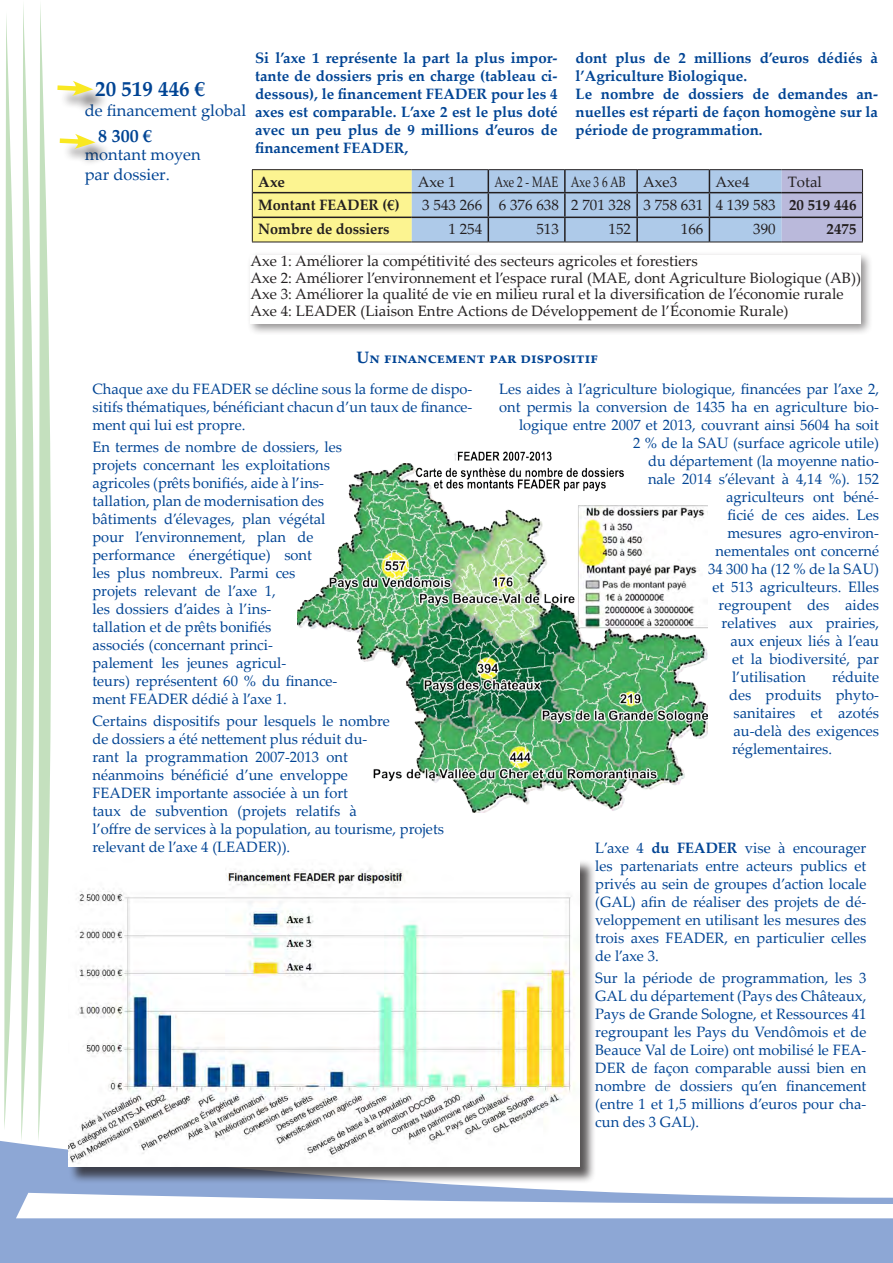
<style>
.page{position:relative;width:893px;height:1263px;background:#fff}
.page>*{position:absolute;margin:0;border:0;box-sizing:border-box;transform-origin:0 0}
.t1{font:700 21px "Palatino Linotype";color:#004494}
.t2{font:700 18px "Palatino Linotype";color:#004494}
.t3{font:16.5px/19.8px "Palatino Linotype";color:#004494}
.t4{font:700 16.5px "Palatino Linotype";color:#004494}
.t5{font:15px/18px "Palatino Linotype";color:#004494;text-align:justify}
.t6{font:15px/16.5px "Palatino Linotype";color:#231f20}
.t7{font:700 15px/18px "Palatino Linotype";color:#004494;text-align:justify}
.t8{font:700 15px "Palatino Linotype";color:#231f20}
.t9{font:15px "Palatino Linotype";color:#231f20;scale:.75 1}
.t10{font:700 15px "Palatino Linotype";color:#231f20;scale:.96 1}
.s1{font-weight:700}
</style>
<div class="page">
<svg style="left:0;top:1141px;width:893px;height:122px;fill:#8da7d5"></svg>
<svg style="left:16px;top:1193px;width:877px;height:25px"></svg>
<div style="left:60px;top:84px;width:50px;height:30px;background:#231f20;opacity:.55"></div>
<div style="left:62px;top:137px;width:51px;height:30px;background:#231f20;opacity:.55"></div>
<hr style="left:252px;top:169px;width:160px;height:1px;background:#231f20">
<hr style="left:412px;top:169px;width:76px;height:1px;background:#231f20">
<hr style="left:488px;top:169px;width:77px;height:1px;background:#231f20">
<hr style="left:565px;top:169px;width:72px;height:1px;background:#231f20">
<hr style="left:637px;top:169px;width:72px;height:1px;background:#231f20">
<hr style="left:709px;top:169px;width:73px;height:1px;background:#231f20">
<hr style="left:782px;top:169px;width:81px;height:1px;background:#231f20">
<svg style="left:252px;top:170px;width:611px;height:72px;background:#b9c7c4"></svg>
<hr style="left:252px;top:242px;width:160px;height:1px;background:#231f20">
<hr style="left:412px;top:242px;width:76px;height:1px;background:#231f20">
<hr style="left:488px;top:242px;width:77px;height:1px;background:#231f20">
<hr style="left:565px;top:242px;width:72px;height:1px;background:#231f20">
<hr style="left:637px;top:242px;width:72px;height:1px;background:#231f20">
<hr style="left:709px;top:242px;width:73px;height:1px;background:#231f20">
<hr style="left:782px;top:242px;width:81px;height:1px;background:#231f20">
<div style="left:247px;top:251px;width:627px;height:84px;background:#231f20;opacity:.5"></div>
<div style="left:250px;top:255px;width:611px;height:68px;background:#fff"></div>
<div style="left:68px;top:859px;width:528px;height:325px;background:#231f20;opacity:.75"></div>
<img style="left:68px;top:859px;width:512px;height:308px">
<img style="left:298px;top:451px;width:410px;height:361px">
<svg style="left:4px;top:5px;width:92px;height:1137px"></svg>
<h1 class="t1" style="left:95px;top:74px;width:112px">20 519 446 €</h1>
<p class="t3" style="left:85px;top:100px;width:163px">de financement global</p>
<p class="t2" style="left:98px;top:123px;width:55px">8 300 €</p>
<p class="t3" style="left:85px;top:144px;width:117px">montant moyen par dossier.</p>
<p class="t7" style="left:255px;top:48px;width:304px">Si l’axe 1 représente la part la plus impor&shy;tante de dossiers pris en charge (tableau ci&shy;dessous), le financement FEADER pour les 4 axes est comparable. L’axe 2 est le plus doté avec un peu plus de 9 millions d’euros de financement FEADER,</p>
<p class="t7" style="left:576px;top:48px;width:304px;text-align:left">dont plus de 2 millions d’euros dédiés à l’Agriculture Biologique.<br>Le nombre de dossiers de demandes an&shy;nuelles est réparti de façon homogène sur la période de programmation.</p>
<p class="t8" style="left:258px;top:171px;width:28px">Axe</p>
<p class="t6" style="left:418px;top:173px;width:39px">Axe 1</p>
<p class="t9" style="left:494px;top:171px;width:245px">Axe 2 - MAE Axe 3 6 AB Axe3</p>
<p class="t6" style="left:715px;top:173px;width:36px">Axe4</p>
<p class="t6" style="left:788px;top:173px;width:36px">Total</p>
<p class="t8" style="left:258px;top:194px;width:143px">Montant FEADER (€)</p>
<p class="t6" style="left:422px;top:196px;width:436px">3 543 266 6 376 638 2 701 328 3 758 631 4 139 583 <span class="s1">20 519 446</span></p>
<p class="t10" style="left:258px;top:219px;width:138px">Nombre de dossiers</p>
<p class="t6" style="left:449px;top:220px;width:35px">1 254</p>
<p class="t6" style="left:536px;top:220px;width:24px">513</p>
<p class="t6" style="left:609px;top:220px;width:24px">152</p>
<p class="t6" style="left:681px;top:220px;width:24px">166</p>
<p class="t6" style="left:753px;top:220px;width:24px">390</p>
<p class="t8" style="left:826px;top:219px;width:31px">2475</p>
<p class="t6" style="left:250px;top:252px;width:612px">Axe 1: Améliorer la compétitivité des secteurs agricoles et forestiers<br>Axe 2: Améliorer l’environnement et l’espace rural (MAE, dont Agriculture Biologique (AB))<br>Axe 3: Améliorer la qualité de vie en milieu rural et la diversification de l’économie rurale Axe 4: LEADER (Liaison Entre Actions de Développement de l’Économie Rurale)</p>
<p class="t4" style="left:356px;top:346px;width:243px">Un financement par dispositif</p>
<p class="t5" style="left:92px;top:379px;width:381px">Chaque axe du FEADER se décline sous la forme de dispo&shy;sitifs thématiques, bénéficiant chacun d’un taux de finance&shy;ment qui lui est propre.</p>
<p class="t5" style="left:92px;top:437px;width:251px;text-align:left">En termes de nombre de dossiers, les projets concernant les exploitations agricoles (prêts bonifiés, aide à l’ins&shy;tallation, plan de modernisation des bâtiments d’élevages, plan végétal pour l’environnement, plan de performance énergétique) sont<br>les plus nombreux. Parmi ces projets relevant de l’axe 1,<br>les dossiers d’aides à l’ins-<br>tallation et de prêts bonifiés<br>associés (concernant princi-<br>palement les jeunes agricul-<br>teurs) représentent 60 % du finance&shy;ment FEADER dédié à l’axe 1.</p>
<p class="t5" style="left:92px;top:711px;width:353px;text-align:left">Certains dispositifs pour lesquels le nombre<br>de dossiers a été nettement plus réduit du-<br>rant la programmation 2007-2013 ont<br>néanmoins bénéficié d’une enveloppe<br>FEADER importante associée à un fort<br>taux de subvention (projets relatifs à<br>l’offre de services à la population, au tourisme, projets relevant de l’axe 4 (LEADER)).</p>
<p class="t5" style="left:499px;top:379px;width:381px">Les aides à l’agriculture biologique, financées par l’axe 2,</p>
<p class="t5" style="left:499px;top:397px;width:381px">ont permis la conversion de 1435 ha en agriculture bio-</p>
<p class="t5" style="left:519px;top:415px;width:362px">logique entre 2007 et 2013, couvrant ainsi 5604 ha soit</p>
<p class="t5" style="left:633px;top:433px;width:248px">2 % de la SAU (surface agricole utile)</p>
<p class="t5" style="left:648px;top:451px;width:233px">du département (la moyenne natio-</p>
<p class="t5" style="left:648px;top:469px;width:233px">nale 2014 s’élevant à 4,14 %). 152</p>
<p class="t5" style="left:726px;top:487px;width:154px">agriculteurs ont béné-</p>
<p class="t5" style="left:727px;top:505px;width:153px">ficié de ces aides. Les</p>
<p class="t5" style="left:727px;top:523px;width:153px">mesures agro-environ-</p>
<p class="t5" style="left:715px;top:541px;width:165px">nementales ont concerné</p>
<p class="t5" style="left:708px;top:559px;width:172px">34 300 ha (12 % de la SAU)</p>
<p class="t5" style="left:712px;top:577px;width:168px">et 513 agriculteurs. Elles</p>
<p class="t5" style="left:718px;top:595px;width:162px">regroupent des aides</p>
<p class="t5" style="left:721px;top:613px;width:159px">relatives aux prairies,</p>
<p class="t5" style="left:730px;top:631px;width:150px">aux enjeux liés à l’eau</p>
<p class="t5" style="left:732px;top:649px;width:149px">et la biodiversité, par</p>
<p class="t5" style="left:732px;top:667px;width:76px">l’utilisation</p>
<p class="t5" style="left:832px;top:667px;width:48px">réduite</p>
<p class="t5" style="left:729px;top:685px;width:152px">des produits phyto-</p>
<p class="t5" style="left:733px;top:703px;width:147px">sanitaires et azotés</p>
<p class="t5" style="left:733px;top:721px;width:147px">au-delà des exigences</p>
<p class="t5" style="left:732px;top:739px;width:102px">réglementaires.</p>
<p class="t5" style="left:595px;top:838px;width:273px">L’axe 4 <span class="s1">du FEADER</span> vise à encourager les partenariats entre acteurs publics et privés au sein de groupes d’action locale (GAL) afin de réaliser des projets de dé&shy;veloppement en utilisant les mesures des trois axes FEADER, en particulier celles de l’axe 3.</p>
<p class="t5" style="left:595px;top:968px;width:273px">Sur la période de programmation, les 3<br>GAL du département (Pays des Châteaux, Pays de Grande Sologne, et Ressources 41 regroupant les Pays du Vendômois et de Beauce Val de Loire) ont mobilisé le FEA-DER de façon comparable aussi bien en nombre de dossiers qu’en financement (entre 1 et 1,5 millions d’euros pour cha&shy;cun des 3 GAL).</p>
</div>
